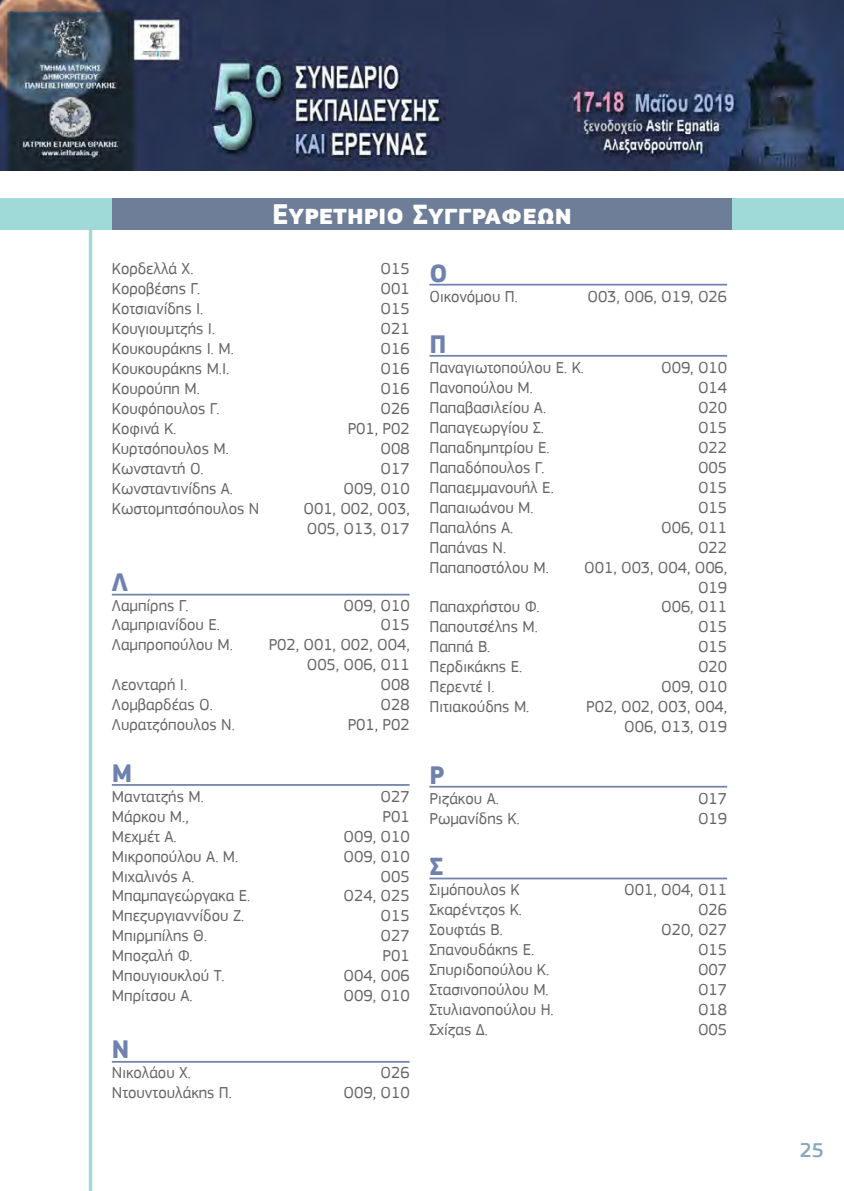
<style>
.page{position:relative;width:844px;height:1191px;background:#fff}
.page>*{position:absolute;margin:0;border:0;box-sizing:border-box;transform-origin:0 0}
.t1{font:700 29.4px "PF Square Sans Pro";color:#fff}
.t2{font:700 26.25px "PF Square Sans Pro";color:#6f82ad}
.t3{font:500 21px "PF Square Sans Pro";color:#88a7bb}
.t4{font:16.62px/19.9px "PF Square Sans Pro";color:#636466;text-align:right}
</style>
<div class="page">
<img style="left:0;top:0;width:843px;height:170px">
<hr style="left:89px;top:230px;width:3px;height:961px;background:#9fdad8">
<div style="left:112px;top:199px;width:619px;height:31px;background:#6e7e98"></div>
<div style="left:731px;top:199px;width:112px;height:31px;background:#9fdad8"></div>
<div style="left:0;top:199px;width:112px;height:31px;background:#9fdad8"></div>
<hr style="left:112px;top:594px;width:297px;height:1px;background:#6f82ad">
<hr style="left:429px;top:355px;width:298px;height:2px;background:#6f82ad">
<hr style="left:429px;top:786px;width:298px;height:1px;background:#6f82ad">
<hr style="left:429px;top:877px;width:298px;height:2px;background:#6f82ad">
<hr style="left:429px;top:284px;width:298px;height:1px;background:#6f82ad">
<hr style="left:112px;top:784px;width:297px;height:2px;background:#6f82ad">
<hr style="left:112px;top:1061px;width:297px;height:1px;background:#6f82ad">
<h1 class="t1" style="left:272px;top:197px;width:301px">Ευρετηριο Συγγραφεων</h1>
<p class="t4" style="left:112px;top:259px;width:83px">Κορδελλά Χ.</p>
<p class="t4" style="left:380px;top:259px;width:31px">Ο15</p>
<p class="t4" style="left:112px;top:279px;width:90px">Κοροβέσης Γ.</p>
<p class="t4" style="left:380px;top:279px;width:31px">O01</p>
<p class="t4" style="left:112px;top:299px;width:93px">Κοτσιανίδης Ι.</p>
<p class="t4" style="left:380px;top:299px;width:31px">Ο15</p>
<p class="t4" style="left:112px;top:319px;width:105px">Κουγιουμτζής Ι.</p>
<p class="t4" style="left:380px;top:319px;width:31px">Ο21</p>
<p class="t4" style="left:112px;top:339px;width:123px">Κουκουράκης Ι. Μ.</p>
<p class="t4" style="left:380px;top:339px;width:31px">Ο16</p>
<p class="t4" style="left:112px;top:359px;width:119px">Κουκουράκης Μ.Ι.</p>
<p class="t4" style="left:380px;top:359px;width:31px">Ο16</p>
<p class="t4" style="left:112px;top:379px;width:89px">Κουρούπη Μ.</p>
<p class="t4" style="left:380px;top:379px;width:31px">Ο16</p>
<p class="t4" style="left:112px;top:399px;width:109px">Κουφόπουλος Γ.</p>
<p class="t4" style="left:380px;top:399px;width:31px">Ο26</p>
<p class="t4" style="left:112px;top:419px;width:66px">Κοφινά Κ.</p>
<p class="t4" style="left:347px;top:419px;width:63px">P01, P02</p>
<p class="t4" style="left:112px;top:438px;width:118px">Κυρτσόπουλος Μ.</p>
<p class="t4" style="left:380px;top:438px;width:31px">O08</p>
<p class="t4" style="left:112px;top:458px;width:93px">Κωνσταντή Ο.</p>
<p class="t4" style="left:380px;top:458px;width:31px">Ο17</p>
<p class="t4" style="left:112px;top:478px;width:123px">Κωνσταντινίδης Α.</p>
<p class="t4" style="left:343px;top:478px;width:67px">O09, O10</p>
<p class="t4" style="left:112px;top:498px;width:149px">Κωστομητσόπουλος Ν</p>
<p class="t4" style="left:303px;top:498px;width:107px;text-align:left">O01, O02, O03,<br>O05, Ο13, Ο17</p>
<h2 class="t2" style="left:112px;top:566px;width:18px">Λ</h2>
<p class="t4" style="left:112px;top:595px;width:78px">Λαμπίρης Γ.</p>
<p class="t4" style="left:343px;top:595px;width:67px">O09, O10</p>
<p class="t4" style="left:112px;top:615px;width:110px">Λαμπριανίδου Ε.</p>
<p class="t4" style="left:380px;top:615px;width:31px">Ο15</p>
<p class="t4" style="left:112px;top:635px;width:122px">Λαμπροπούλου Μ.</p>
<p class="t4" style="left:268px;top:635px;width:142px">P02, O01, O02, O04,<br>O05, O06, Ο11</p>
<p class="t4" style="left:112px;top:675px;width:77px">Λεονταρή Ι.</p>
<p class="t4" style="left:380px;top:675px;width:31px">Ο08</p>
<p class="t4" style="left:112px;top:695px;width:102px">Λομβαρδέας Ο.</p>
<p class="t4" style="left:380px;top:695px;width:31px">Ο28</p>
<p class="t4" style="left:112px;top:715px;width:124px">Λυρατζόπουλος Ν.</p>
<p class="t4" style="left:347px;top:715px;width:63px">P01, P02</p>
<h2 class="t2" style="left:112px;top:757px;width:22px">Μ</h2>
<p class="t4" style="left:112px;top:786px;width:93px">Μαντατζής Μ.</p>
<p class="t4" style="left:380px;top:786px;width:31px">Ο27</p>
<p class="t4" style="left:112px;top:806px;width:78px">Μάρκου Μ.,</p>
<p class="t4" style="left:382px;top:806px;width:29px">P01</p>
<p class="t4" style="left:112px;top:826px;width:66px">Μεχμέτ Α.</p>
<p class="t4" style="left:343px;top:826px;width:67px">O09, O10</p>
<p class="t4" style="left:112px;top:846px;width:128px">Μικροπούλου Α. Μ.</p>
<p class="t4" style="left:343px;top:846px;width:67px">O09, O10</p>
<p class="t4" style="left:112px;top:866px;width:84px">Μιχαλινός Α.</p>
<p class="t4" style="left:380px;top:866px;width:31px">Ο05</p>
<p class="t4" style="left:112px;top:886px;width:140px">Μπαμπαγεώργακα Ε.</p>
<p class="t4" style="left:343px;top:886px;width:67px">Ο24, Ο25</p>
<p class="t4" style="left:112px;top:906px;width:134px">Μπεζυργιαννίδου Ζ.</p>
<p class="t4" style="left:380px;top:906px;width:31px">Ο15</p>
<p class="t4" style="left:112px;top:926px;width:97px">Μπιρμπίλης Θ.</p>
<p class="t4" style="left:380px;top:926px;width:31px">Ο27</p>
<p class="t4" style="left:112px;top:946px;width:82px">Μποζαλή Φ.</p>
<p class="t4" style="left:382px;top:946px;width:29px">P01</p>
<p class="t4" style="left:112px;top:966px;width:114px">Μπουγιουκλού Τ.</p>
<p class="t4" style="left:343px;top:966px;width:67px">O04, O06</p>
<p class="t4" style="left:112px;top:986px;width:82px">Μπρίτσου Α.</p>
<p class="t4" style="left:343px;top:986px;width:67px">O09, O10</p>
<h2 class="t2" style="left:112px;top:1033px;width:19px">Ν</h2>
<p class="t4" style="left:112px;top:1062px;width:81px">Νικολάου Χ.</p>
<p class="t4" style="left:380px;top:1062px;width:31px">Ο26</p>
<p class="t4" style="left:112px;top:1082px;width:121px">Ντουντουλάκης Π.</p>
<p class="t4" style="left:343px;top:1082px;width:67px">O09, O10</p>
<h2 class="t2" style="left:429px;top:257px;width:20px">Ο</h2>
<p class="t4" style="left:429px;top:286px;width:90px">Οικονόμου Π.</p>
<p class="t4" style="left:587px;top:286px;width:141px">O03, Ο06, Ο19, Ο26</p>
<h2 class="t2" style="left:429px;top:328px;width:19px">Π</h2>
<p class="t4" style="left:429px;top:358px;width:156px">Παναγιωτοπούλου Ε. Κ.</p>
<p class="t4" style="left:661px;top:358px;width:67px">O09, O10</p>
<p class="t4" style="left:429px;top:377px;width:105px">Πανοπούλου Μ.</p>
<p class="t4" style="left:697px;top:377px;width:31px">Ο14</p>
<p class="t4" style="left:429px;top:397px;width:118px">Παπαβασιλείου Α.</p>
<p class="t4" style="left:697px;top:397px;width:31px">Ο20</p>
<p class="t4" style="left:429px;top:417px;width:116px">Παπαγεωργίου Σ.</p>
<p class="t4" style="left:697px;top:417px;width:31px">Ο15</p>
<p class="t4" style="left:429px;top:437px;width:122px">Παπαδημητρίου Ε.</p>
<p class="t4" style="left:697px;top:437px;width:31px">Ο22</p>
<p class="t4" style="left:429px;top:457px;width:117px">Παπαδόπουλος Γ.</p>
<p class="t4" style="left:697px;top:457px;width:31px">O05</p>
<p class="t4" style="left:429px;top:477px;width:126px">Παπαεμμανουήλ E.</p>
<p class="t4" style="left:697px;top:477px;width:31px">Ο15</p>
<p class="t4" style="left:429px;top:497px;width:106px">Παπαιωάνου Μ.</p>
<p class="t4" style="left:697px;top:497px;width:31px">Ο15</p>
<p class="t4" style="left:429px;top:517px;width:85px">Παπαλόης Α.</p>
<p class="t4" style="left:661px;top:517px;width:67px">O06, Ο11</p>
<p class="t4" style="left:429px;top:537px;width:78px">Παπάνας Ν.</p>
<p class="t4" style="left:697px;top:537px;width:31px">Ο22</p>
<p class="t4" style="left:429px;top:557px;width:121px">Παπαποστόλου Μ.</p>
<p class="t4" style="left:584px;top:557px;width:144px">O01, O03, O04, O06,<br>Ο19</p>
<p class="t4" style="left:429px;top:597px;width:112px">Παπαχρήστου Φ.</p>
<p class="t4" style="left:661px;top:597px;width:67px">O06, Ο11</p>
<p class="t4" style="left:429px;top:617px;width:110px">Παπουτσέλης Μ.</p>
<p class="t4" style="left:697px;top:617px;width:31px">Ο15</p>
<p class="t4" style="left:429px;top:637px;width:62px">Παππά Β.</p>
<p class="t4" style="left:697px;top:637px;width:31px">Ο15</p>
<p class="t4" style="left:429px;top:657px;width:94px">Περδικάκης E.</p>
<p class="t4" style="left:697px;top:657px;width:31px">Ο20</p>
<p class="t4" style="left:429px;top:677px;width:67px">Περεντέ Ι.</p>
<p class="t4" style="left:661px;top:677px;width:67px">O09, O10</p>
<p class="t4" style="left:429px;top:697px;width:101px">Πιτιακούδης Μ.</p>
<p class="t4" style="left:586px;top:697px;width:142px">P02, O02, O03, O04,<br>O06, Ο13, Ο19</p>
<h2 class="t2" style="left:429px;top:759px;width:16px">Ρ</h2>
<p class="t4" style="left:429px;top:788px;width:71px">Ριζάκου Α.</p>
<p class="t4" style="left:697px;top:788px;width:31px">Ο17</p>
<p class="t4" style="left:429px;top:808px;width:92px">Ρωμανίδης Κ.</p>
<p class="t4" style="left:697px;top:808px;width:31px">Ο19</p>
<h2 class="t2" style="left:429px;top:850px;width:15px">Σ</h2>
<p class="t4" style="left:429px;top:879px;width:92px">Σιμόπουλος Κ</p>
<p class="t4" style="left:624px;top:879px;width:104px">O01, O04, Ο11</p>
<p class="t4" style="left:429px;top:899px;width:94px">Σκαρέντζος Κ.</p>
<p class="t4" style="left:697px;top:899px;width:31px">Ο26</p>
<p class="t4" style="left:429px;top:919px;width:75px">Σουφτάς Β.</p>
<p class="t4" style="left:661px;top:919px;width:67px">Ο20, Ο27</p>
<p class="t4" style="left:429px;top:939px;width:106px">Σπανουδάκης E.</p>
<p class="t4" style="left:697px;top:939px;width:31px">Ο15</p>
<p class="t4" style="left:429px;top:959px;width:121px">Σπυριδοπούλου Κ.</p>
<p class="t4" style="left:697px;top:959px;width:31px">Ο07</p>
<p class="t4" style="left:429px;top:979px;width:121px">Στασινοπούλου Μ.</p>
<p class="t4" style="left:697px;top:979px;width:31px">Ο17</p>
<p class="t4" style="left:429px;top:999px;width:126px">Στυλιανοπούλου Η.</p>
<p class="t4" style="left:697px;top:999px;width:31px">Ο18</p>
<p class="t4" style="left:429px;top:1019px;width:60px">Σχίζας Δ.</p>
<p class="t4" style="left:697px;top:1019px;width:31px">O05</p>
<p class="t3" style="left:799px;top:1138px;width:26px">25</p>
</div>
